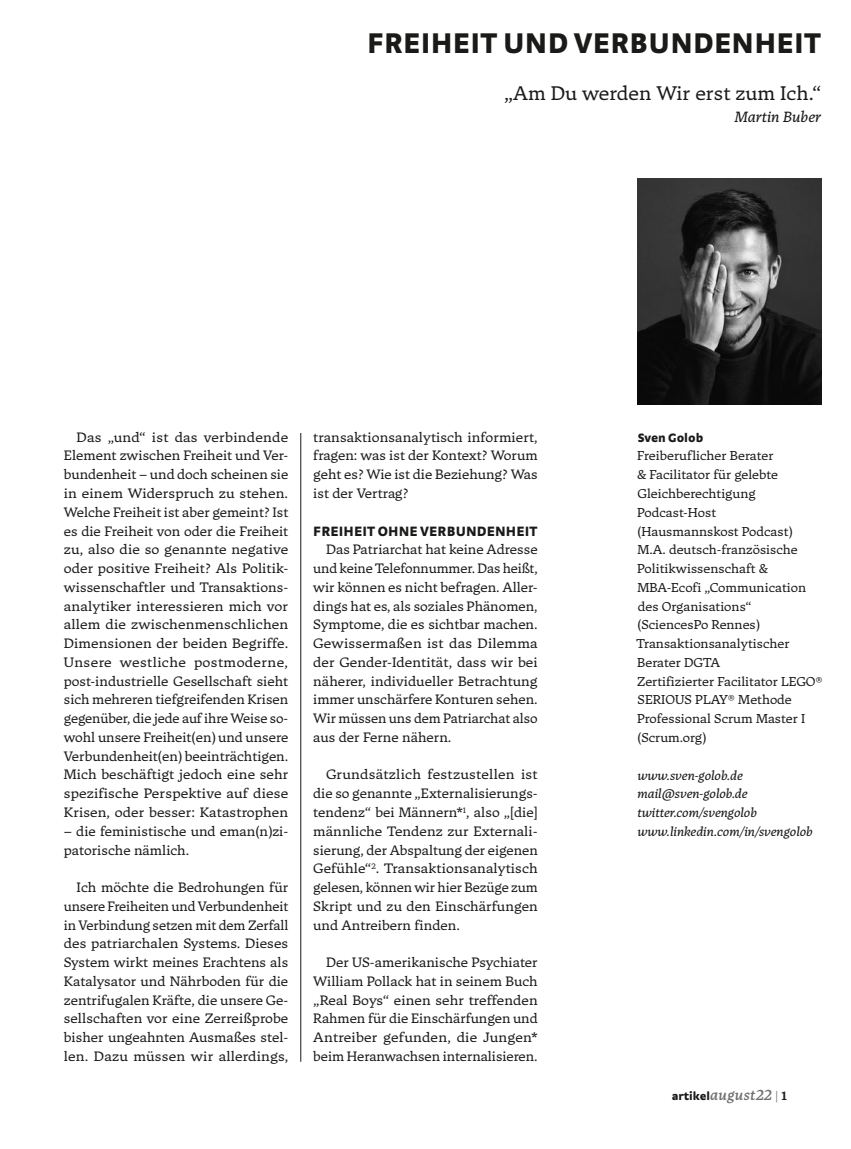
<style>
.page{position:relative;width:851px;height:1149px;background:#fff}
.page>*{position:absolute;margin:0;border:0;box-sizing:border-box;transform-origin:0 0}
.t1{font:900 30px "Strada OT";letter-spacing:.01em;color:#1a1a18}
.t2{font:19.5px "Tuna";color:#1a1a18}
.t3{font:italic 15px "Tuna";color:#1a1a18}
.t4{font:italic 500 14.4px "Tuna";letter-spacing:.025em;color:#6f6f6e}
.t5{font:900 14.25px "Strada OT";letter-spacing:.01em;color:#1a1a18}
.t6{font:13.5px/18.8px "Tuna";color:#1a1a18;text-align:justify}
.t7{font:12.75px/18.8px "Tuna";color:#1a1a18}
.t8{font:italic 12.75px/18.8px "Tuna";color:#1a1a18}
.t9{font:900 12.75px "Strada OT";color:#1a1a18}
.s1{font-family:"Strada OT";font-weight:900;font-style:normal;font-size:12px;color:#1a1a18}
.s2{font-weight:400;font-style:normal;font-size:12px}
.s3{font-weight:700;font-style:normal;font-size:12px;color:#1a1a18}
</style>
<div class="page">
<img style="left:637px;top:179px;width:184px;height:226px">
<hr style="left:300px;top:433px;width:1px;height:628px;background:#1a1a18">
<h1 class="t1" style="left:367px;top:25px;width:455px">FREIHEIT UND VERBUNDENHEIT</h1>
<h2 class="t2" style="left:504px;top:81px;width:318px">„Am Du werden Wir erst zum Ich.“</h2>
<p class="t3" style="left:734px;top:107px;width:88px">Martin Buber</p>
<p class="t6" style="left:64px;top:427px;width:226px;text-indent:13px">Das „und“ ist das verbindende Element zwischen Freiheit und Ver&shy;bundenheit – und doch scheinen sie in einem Widerspruch zu stehen.<br>Welche Freiheit ist aber gemeint? Ist es die Freiheit von oder die Freiheit zu, also die so genannte negative oder positive Freiheit? Als Politik&shy;wissenschaftler und Transaktions&shy;analytiker interessieren mich vor allem die zwischenmenschlichen Dimensionen der beiden Begriffe.<br>Unsere westliche postmoderne, post-industrielle Gesellschaft sieht sich mehreren tiefgreifenden Krisen gegenüber, die jede auf ihre Weise so&shy;wohl unsere Freiheit(en) und unsere Verbundenheit(en) beeinträchtigen.<br>Mich beschäftigt jedoch eine sehr spezifische Perspektive auf diese Krisen, oder besser: Katastrophen</p>
<p class="t6" style="left:64px;top:821px;width:226px">– die feministische und eman(n)zi&shy;patorische nämlich.</p>
<p class="t6" style="left:64px;top:877px;width:226px;text-indent:13px">Ich möchte die Bedrohungen für unsere Freiheiten und Verbundenheit in Verbindung setzen mit dem Zerfall des patriarchalen Systems. Dieses System wirkt meines Erachtens als Katalysator und Nährboden für die zentrifugalen Kräfte, die unsere Ge&shy;sellschaften vor eine Zerreißprobe bisher ungeahnten Ausmaßes stel&shy;len. Dazu müssen wir allerdings,</p>
<p class="t6" style="left:313px;top:427px;width:226px">transaktionsanalytisch informiert, fragen: was ist der Kontext? Worum geht es? Wie ist die Beziehung? Was ist der Vertrag?</p>
<p class="t5" style="left:313px;top:521px;width:226px">FREIHEIT OHNE VERBUNDENHEIT</p>
<p class="t6" style="left:313px;top:540px;width:226px;text-indent:13px">Das Patriarchat hat keine Adresse und keine Telefonnummer. Das heißt, wir können es nicht befragen. Aller&shy;dings hat es, als soziales Phänomen, Symptome, die es sichtbar machen.<br>Gewissermaßen ist das Dilemma der Gender-Identität, dass wir bei näherer, individueller Betrachtung immer unschärfere Konturen sehen.<br>Wir müssen uns dem Patriarchat also aus der Ferne nähern.</p>
<p class="t6" style="left:313px;top:765px;width:226px;text-indent:13px">Grundsätzlich festzustellen ist die so genannte „Externalisierungs&shy;tendenz“ bei Männern*<sup>1</sup>, also „[die] männliche Tendenz zur Externali&shy;sierung, der Abspaltung der eigenen Gefühle“<sup>2</sup>. Transaktionsanalytisch gelesen, können wir hier Bezüge zum Skript und zu den Einschärfungen und Antreibern finden.</p>
<p class="t6" style="left:313px;top:952px;width:226px;text-indent:13px">Der US-amerikanische Psychiater William Pollack hat in seinem Buch „Real Boys“ einen sehr treffenden Rahmen für die Einschärfungen und Antreiber gefunden, die Jungen* beim Heranwachsen internalisieren.</p>
<p class="t9" style="left:637px;top:429px;width:67px">Sven Golob</p>
<p class="t7" style="left:636px;top:446px;width:188px">Freiberuflicher Berater<br>&amp; Facilitator für gelebte<br>Gleichberechtigung<br>Podcast-Host<br>(Hausmannskost Podcast)<br>M.A. deutsch-französische<br>Politikwissenschaft &amp;<br>MBA-Ecofi „Communication des Organisations“ (SciencesPo Rennes)<br>Transaktionsanalytischer<br>Berater DGTA<br>Zertifizierter Facilitator LEGO®<br>SERIOUS PLAY® Methode<br>Professional Scrum Master I (Scrum.org)</p>
<p class="t8" style="left:637px;top:765px;width:177px">www.sven-golob.de mail@sven-golob.de twitter.com/svengolob www.linkedin.com/in/svengolob</p>
<p class="t4" style="left:671px;top:1085px;width:117px"><span class="s1">artikel</span>august22 <span class="s2">|</span> <span class="s3">1</span></p>
</div>
